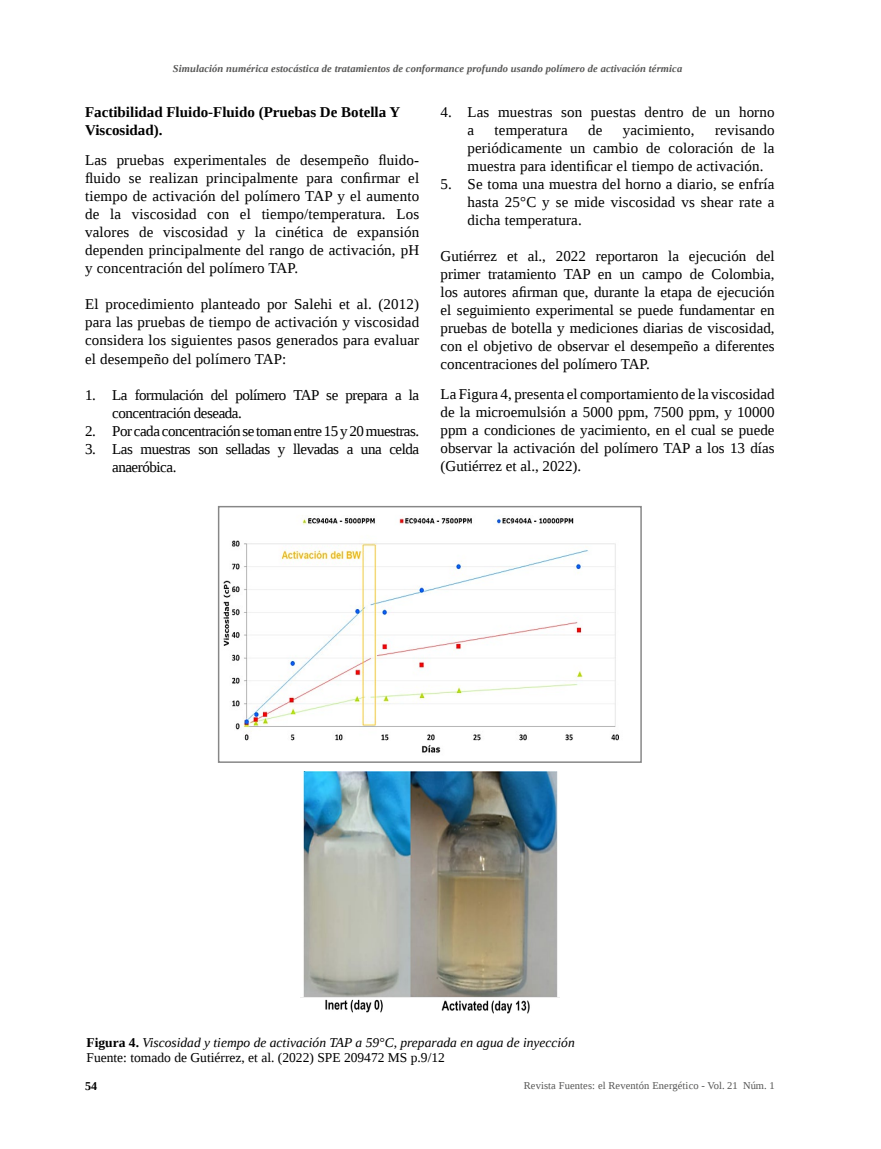
<style>
.page{position:relative;width:881px;height:1149px;background:#fff}
.page>*{position:absolute;margin:0;border:0;box-sizing:border-box;transform-origin:0 0}
.t1{font:15px/18px "Liberation Serif";letter-spacing:.01em;color:#000;text-align:justify}
.t2{font:15px/18px "Liberation Serif";letter-spacing:-.03em;color:#000}
.t3{font:700 15px/18px "Liberation Serif";color:#000}
.t4{font:italic 13.5px/15px "Liberation Serif";color:#000}
.t5{font:700 12px "Liberation Serif";color:#000}
.t6{font:italic 700 10.5px "Liberation Serif";letter-spacing:.01em;color:#575756}
.t7{font:10.5px "Liberation Serif";letter-spacing:.01em;color:#575756}
.s1{font-weight:700;font-style:normal}
.s2{font-style:normal}
.s3{font-weight:700}
</style>
<div class="page">
<img style="left:220px;top:507px;width:419px;height:246px">
<div style="left:218px;top:505px;width:423px;height:257px;border:1px solid #878787"></div>
<img style="left:300px;top:771px;width:259px;height:243px">
<p class="t6" style="left:173px;top:62px;width:510px">Simulación numérica estocástica de tratamientos de conformance profundo usando polímero de activación térmica</p>
<p class="t3" style="left:85px;top:102px;width:316px">Factibilidad Fluido-Fluido (Pruebas De Botella Y<br>Viscosidad).</p>
<p class="t1" style="left:85px;top:151px;width:335px">Las pruebas experimentales de desempeño fluido&shy;fluido se realizan principalmente para confirmar el tiempo de activación del polímero TAP y el aumento de la viscosidad con el tiempo/temperatura. Los valores de viscosidad y la cinética de expansión dependen principalmente del rango de activación, pH y concentración del polímero TAP.</p>
<p class="t1" style="left:85px;top:295px;width:335px">El procedimiento planteado por Salehi et al. (2012) para las pruebas de tiempo de activación y viscosidad considera los siguientes pasos generados para evaluar el desempeño del polímero TAP:</p>
<p class="t2" style="left:112px;top:385px;width:308px;text-indent:-27px">1. La formulación del polímero TAP se prepara a la concentración deseada.</p>
<p class="t2" style="left:85px;top:421px;width:335px">2. Por cada concentración se toman entre 15 y 20 muestras.</p>
<p class="t2" style="left:112px;top:439px;width:308px;text-indent:-27px">3. Las muestras son selladas y llevadas a una celda anaeróbica.</p>
<p class="t1" style="left:467px;top:103px;width:308px;text-indent:-27px">4. Las muestras son puestas dentro de un horno a</p>
<p class="t1" style="left:467px;top:121px;width:308px;text-indent:247px">revisando periódicamente un cambio de coloración de la muestra para identificar el tiempo de activación.</p>
<p class="t1" style="left:467px;top:175px;width:308px;text-indent:-27px">5. Se toma una muestra del horno a diario, se enfría hasta 25°C y se mide viscosidad vs shear rate a dicha temperatura.</p>
<p class="t1" style="left:440px;top:247px;width:335px">Gutiérrez et al., 2022 reportaron la ejecución del primer tratamiento TAP en un campo de Colombia, los autores afirman que, durante la etapa de ejecución el seguimiento experimental se puede fundamentar en pruebas de botella y mediciones diarias de viscosidad, con el objetivo de observar el desempeño a diferentes concentraciones del polímero TAP.</p>
<p class="t1" style="left:440px;top:385px;width:335px">La Figura 4, presenta el comportamiento de la viscosidad de la microemulsión a 5000 ppm, 7500 ppm, y 10000 ppm a condiciones de yacimiento, en el cual se puede observar la activación del polímero TAP a los 13 días (Gutiérrez et al., 2022).</p>
<p class="t1" style="left:494px;top:121px;width:75px">temperatura</p>
<p class="t1" style="left:588px;top:121px;width:16px">de</p>
<p class="t1" style="left:622px;top:121px;width:73px">yacimiento,</p>
<p class="t4" style="left:86px;top:1034px;width:489px"><span class="s1">Figura 4.</span> Viscosidad y tiempo de activación TAP a 59°C, preparada en agua de inyección<br><span class="s2">Fuente: tomado de Gutiérrez, et al. (2022) SPE 209472 MS p.9/12</span></p>
<p class="t5" style="left:85px;top:1077px;width:14px">54</p>
<p class="t7" style="left:523px;top:1077px;width:252px">Revista Fuentes: el Reventón Energético <span class="s3">-</span> Vol. 21 Núm. 1</p>
</div>
